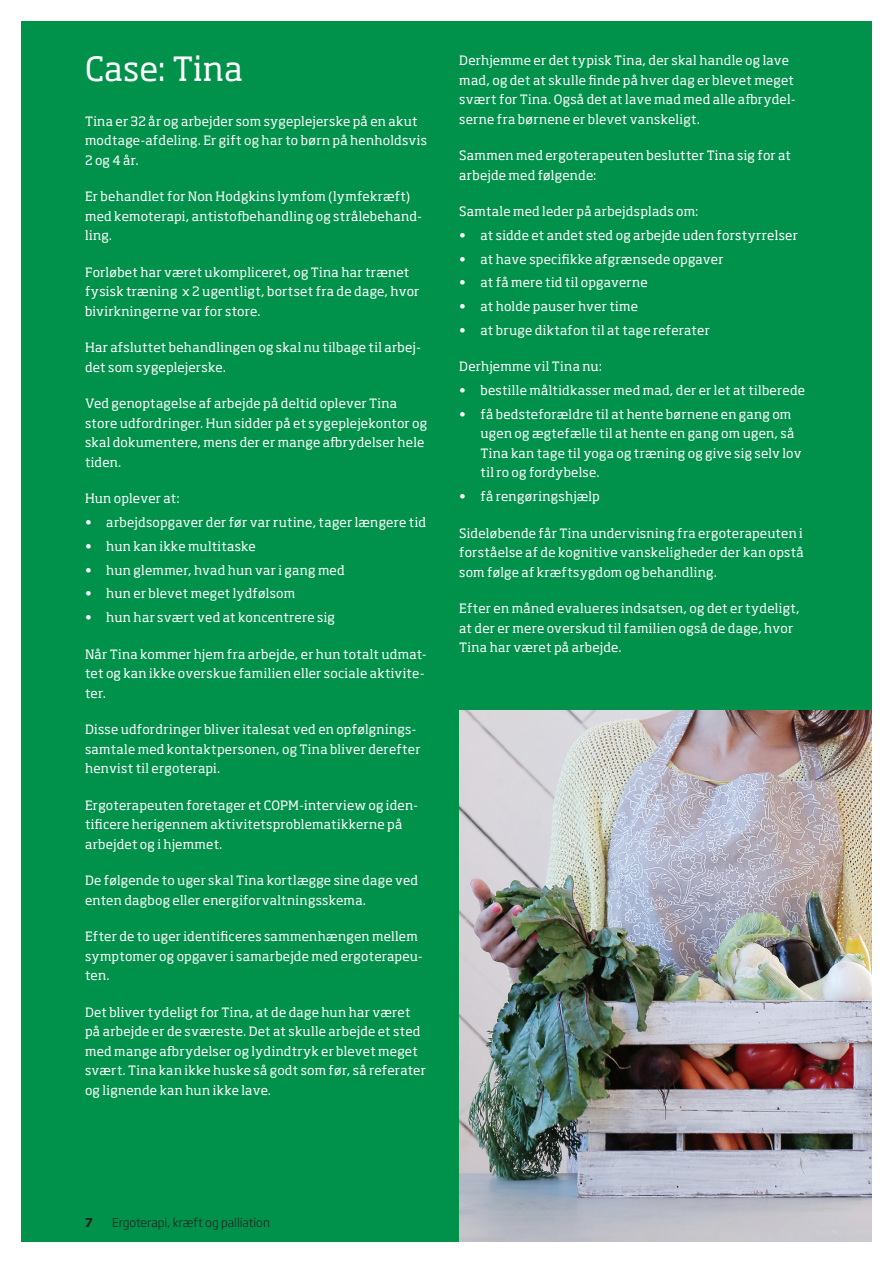
<style>
.page{position:relative;width:893px;height:1263px;background:#fff}
.page>*{position:absolute;margin:0;border:0;box-sizing:border-box;transform-origin:0 0}
.caserubrik1{font:33px "Soho Std";color:#fff}
.Brød{font:12.75px/19.5px "Soho Std";letter-spacing:.02em;color:#fff}
.Brød_punktopst{font:12.75px/19.5px "Soho Std";letter-spacing:.02em;color:#fff}
.t1{font:300 12px "Soho Gothic Pro";color:#231f20}
.t2{font:700 12px "Soho Gothic Pro";color:#231f20}
</style>
<div class="page">
<div style="left:21px;top:21px;width:851px;height:1221px;background:#00914a"></div>
<img style="left:459px;top:710px;width:413px;height:532px">
<p class="caserubrik1" style="left:85px;top:48px;width:160px">Case: Tina</p>
<p class="Brød" style="left:85px;top:111px;width:343px">Tina er 32 år og arbejder som sygeplejerske på en akut modtage-afdeling. Er gift og har to børn på henholdsvis<br>2 og 4 år.</p>
<p class="Brød" style="left:85px;top:187px;width:339px">Er behandlet for Non Hodgkins lymfom (lymfekræft) med kemoterapi, antistofbehandling og strålebehand&shy;ling.</p>
<p class="Brød" style="left:85px;top:262px;width:336px">Forløbet har været ukompliceret, og Tina har trænet fysisk træning x 2 ugentligt, bortset fra de dage, hvor bivirkningerne var for store.</p>
<p class="Brød" style="left:85px;top:338px;width:337px">Har afsluttet behandlingen og skal nu tilbage til arbej&shy;det som sygeplejerske.</p>
<p class="Brød" style="left:85px;top:394px;width:344px">Ved genoptagelse af arbejde på deltid oplever Tina store udfordringer. Hun sidder på et sygeplejekontor og skal dokumentere, mens der er mange afbrydelser hele tiden.</p>
<p class="Brød" style="left:85px;top:489px;width:96px">Hun oplever at:</p>
<p class="Brød_punktopst" style="left:85px;top:513px;width:343px">• arbejdsopgaver der før var rutine, tager længere tid</p>
<p class="Brød_punktopst" style="left:85px;top:536px;width:172px">• hun kan ikke multitaske</p>
<p class="Brød_punktopst" style="left:85px;top:560px;width:261px">• hun glemmer, hvad hun var i gang med</p>
<p class="Brød_punktopst" style="left:85px;top:584px;width:212px">• hun er blevet meget lydfølsom</p>
<p class="Brød_punktopst" style="left:85px;top:608px;width:251px">• hun har svært ved at koncentrere sig</p>
<p class="Brød" style="left:85px;top:644px;width:343px">Når Tina kommer hjem fra arbejde, er hun totalt udmat&shy;tet og kan ikke overskue familien eller sociale aktivite&shy;ter.</p>
<p class="Brød" style="left:85px;top:720px;width:337px">Disse udfordringer bliver italesat ved en opfølgnings&shy;samtale med kontaktpersonen, og Tina bliver derefter henvist til ergoterapi.</p>
<p class="Brød" style="left:85px;top:795px;width:335px">Ergoterapeuten foretager et COPM-interview og iden&shy;tificere herigennem aktivitetsproblematikkerne på arbejdet og i hjemmet.</p>
<p class="Brød" style="left:85px;top:871px;width:335px">De følgende to uger skal Tina kortlægge sine dage ved enten dagbog eller energiforvaltningsskema.</p>
<p class="Brød" style="left:85px;top:927px;width:339px">Efter de to uger identificeres sammenhængen mellem symptomer og opgaver i samarbejde med ergoterapeu&shy;ten.</p>
<p class="Brød" style="left:85px;top:1002px;width:342px">Det bliver tydeligt for Tina, at de dage hun har været på arbejde er de sværeste. Det at skulle arbejde et sted med mange afbrydelser og lydindtryk er blevet meget svært. Tina kan ikke huske så godt som før, så referater og lignende kan hun ikke lave.</p>
<p class="Brød" style="left:459px;top:51px;width:338px">Derhjemme er det typisk Tina, der skal handle og lave mad, og det at skulle finde på hver dag er blevet meget svært for Tina. Også det at lave mad med alle afbrydel&shy;serne fra børnene er blevet vanskeligt.</p>
<p class="Brød" style="left:459px;top:146px;width:333px">Sammen med ergoterapeuten beslutter Tina sig for at arbejde med følgende:</p>
<p class="Brød" style="left:459px;top:202px;width:241px">Samtale med leder på arbejdsplads om:</p>
<p class="Brød_punktopst" style="left:459px;top:225px;width:340px">• at sidde et andet sted og arbejde uden forstyrrelser</p>
<p class="Brød_punktopst" style="left:459px;top:249px;width:266px">• at have specifikke afgrænsede opgaver</p>
<p class="Brød_punktopst" style="left:459px;top:273px;width:190px">• at få mere tid til opgaverne</p>
<p class="Brød_punktopst" style="left:459px;top:297px;width:180px">• at holde pauser hver time</p>
<p class="Brød_punktopst" style="left:459px;top:320px;width:252px">• at bruge diktafon til at tage referater</p>
<p class="Brød" style="left:459px;top:357px;width:144px">Derhjemme vil Tina nu:</p>
<p class="Brød_punktopst" style="left:459px;top:381px;width:347px">• bestille måltidkasser med mad, der er let at tilberede</p>
<p class="Brød_punktopst" style="left:480px;top:404px;width:323px;text-indent:-21px">• få bedsteforældre til at hente børnene en gang om ugen og ægtefælle til at hente en gang om ugen, så Tina kan tage til yoga og træning og give sig selv lov til ro og fordybelse.</p>
<p class="Brød_punktopst" style="left:459px;top:487px;width:142px">• få rengøringshjælp</p>
<p class="Brød" style="left:459px;top:523px;width:346px;text-align:justify">Sideløbende får Tina undervisning fra ergoterapeuten i forståelse af de kognitive vanskeligheder der kan opstå som følge af kræftsygdom og behandling.</p>
<p class="Brød" style="left:459px;top:599px;width:342px">Efter en måned evalueres indsatsen, og det er tydeligt, at der er mere overskud til familien også de dage, hvor<br>Tina har været på arbejde.</p>
<p class="t2" style="left:85px;top:1213px;width:9px">7</p>
<p class="t1" style="left:112px;top:1213px;width:159px">Ergoterapi, kræft og palliation</p>
</div>
